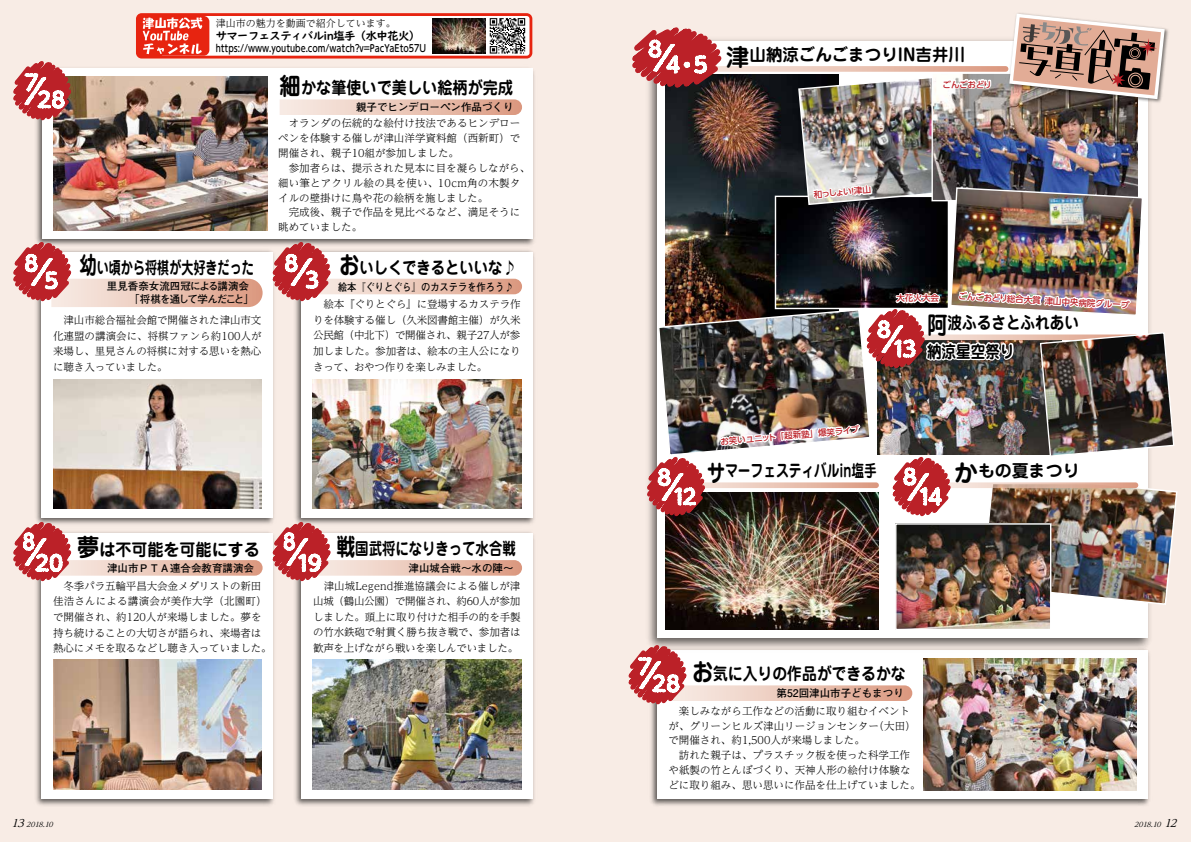
<style>
.page{position:relative;width:1191px;height:842px;background:#f8ece5}
.page>*{position:absolute;margin:0;border:0;box-sizing:border-box;transform-origin:0 0}
.t1{font:700 17px "Jun 501 Pro";color:#000}
.t2{font:700 17px/28.4px "Jun 501 Pro";color:#000;scale:.86 1}
.t3{font:700 17px "Jun 501 Pro";color:#000;scale:.89 1}
.t4{font:700 17px "Jun 501 Pro";color:#000;scale:.87 1}
.t5{font:700 17px "Jun 501 Pro";color:#000;scale:.71 1}
.t6{font:700 17px "Jun 501 Pro";color:#000;scale:.75 1}
.t7{font:700 17px "Jun 501 Pro";color:#000;scale:.79 1}
.t8{font:700 17px "Jun 501 Pro";color:#000;scale:.84 1}
.t9{font:700 17px "Jun 501 Pro";color:#000;scale:.94 1}
.t10{font:700 11.3px "UD Digi Kyokasho Std";letter-spacing:-.05em;color:#000}
.t11{font:300 10.5px/15.6px "UD Reimin Pr 6";color:#000}
.t12{font:700 10.5px "Futo Go B101 Pro";color:#000}
.t13{font:700 10.5px "Futo Go B101 Pro";color:#000;scale:.88 1}
.t14{font:700 10.5px "Futo Go B101 Pro";letter-spacing:-.1em;color:#000}
.t15{font:italic 10.5px "UD Reimin Pro";color:#000}
.t16{font:500 10px "UD Shin M Go Pr 6";color:#000;scale:.8 1}
.t17{font:300 10px "UD Reimin Pr 6";color:#000}
.t18{font:500 8.5px "UD Shin Go Pr 6";color:#bb2128}
.t19{font:italic 6.8px "UD Reimin Pro";color:#000}
.s1{font-size:24.1px}
.s2{font-size:24px}
</style>
<div class="page">
<div style="left:42px;top:533px;width:231px;height:266px;background:#fff"></div>
<img style="left:295px;top:289px;width:240px;height:517px">
<div style="left:301px;top:252px;width:231px;height:266px;background:#fff"></div>
<img style="left:737px;top:653px;width:413px;height:153px">
<div style="left:657px;top:650px;width:490px;height:149px;background:#fff"></div>
<div style="left:301px;top:533px;width:231px;height:266px;background:#fff"></div>
<img style="left:381px;top:379px;width:140px;height:129px">
<img style="left:924px;top:659px;width:212px;height:131px">
<img style="left:312px;top:659px;width:143px;height:131px">
<img style="left:53px;top:783px;width:208px;height:7px">
<img style="left:1001px;top:606px;width:48px;height:22px">
<svg style="left:36px;top:322px;width:64px;height:125px;background:#ebe8e3"></svg>
<svg style="left:100px;top:322px;width:281px;height:125px"></svg>
<img style="left:122px;top:447px;width:259px;height:336px">
<svg style="left:13px;top:447px;width:109px;height:336px"></svg>
<img style="left:455px;top:659px;width:282px;height:147px">
<svg style="left:532px;top:17px;width:116px;height:272px"></svg>
<svg style="left:474px;top:382px;width:245px;height:336px"></svg>
<img style="left:719px;top:606px;width:282px;height:112px">
<svg style="left:283px;top:530px;width:239px;height:46px"></svg>
<svg style="left:23px;top:530px;width:240px;height:46px"></svg>
<img style="left:13px;top:13px;width:519px;height:309px">
<svg style="left:637px;top:657px;width:275px;height:44px"></svg>
<img style="left:432px;top:18px;width:53px;height:36px">
<img style="left:648px;top:14px;width:530px;height:592px">
<p class="t17" style="left:216px;top:15px;width:181px">津山市の魅力を動画で紹介しています。</p>
<p class="t10" style="left:216px;top:27px;width:206px">サマーフェスティバルin塩手（水中花火(</p>
<p class="t16" style="left:216px;top:39px;width:264px">https://www.youtube.com/watch =v? PacYaEto57U</p>
<h1 class="t5" style="left:80px;top:254px;width:247px"><span class="s1">幼</span>い頃から将棋が大好きだった</h1>
<p class="t11" style="left:53px;top:312px;width:210px;text-align:justify">　津山市総合福祉会館で開催された津山市文化連盟の講演会に、将棋ファンら約100人が来場し、里見さんの将棋に対する思いを熱心に聴き入っていました。</p>
<p class="t12" style="left:107px;top:278px;width:144px">里見香奈女流四冠による講演会</p>
<p class="t14" style="left:129px;top:291px;width:126px">「将棋を通して学んだこと」</p>
<h1 class="t3" style="left:280px;top:75px;width:264px"><span class="s1">細</span>かな筆使いで美しい絵柄が完成</h1>
<p class="t11" style="left:278px;top:115px;width:253px;line-height:14.9px">　オランダの伝統的な絵付け技法であるヒンデローペンを体験する催しが津山洋学資料館（西新町）で開催され、親子10組が参加しました。<br>　参加者らは、提示された見本に目を凝らしながら、細い筆とアクリル絵の具を使い、10cm角の木製タイルの壁掛けに鳥や花の絵柄を施しました。<br>　完成後、親子で作品を見比べるなど、満足そうに眺めていました。</p>
<h1 class="t8" style="left:339px;top:254px;width:213px"><span class="s1">お</span>いしくできるといいな♪</h1>
<p class="t12" style="left:356px;top:99px;width:159px">親子でヒンデローペン作品づくり</p>
<p class="t13" style="left:338px;top:278px;width:201px">絵本『ぐりとぐら』のカステラを作ろう♪</p>
<p class="t11" style="left:313px;top:296px;width:209px">　絵本『ぐりとぐら』に登場するカステラ作</p>
<p class="t11" style="left:313px;top:312px;width:209px;text-align:justify">りを体験する催し（久米図書館主催）が久米公民館（中北下）で開催され、親子27人が参加しました。参加者は、絵本の主人公になりきって、おやつ作りを楽しみました。</p>
<h1 class="t9" style="left:77px;top:536px;width:196px"><span class="s1">夢</span>は不可能を可能にする</h1>
<h1 class="t7" style="left:336px;top:535px;width:229px"><span class="s1">戦</span>国武将になりきって水合戦</h1>
<p class="t12" style="left:107px;top:559px;width:148px">津山市ＰＴＡ連合会教育講演会</p>
<p class="t12" style="left:408px;top:559px;width:106px">津山城合戦～水の陣~</p>
<p class="t11" style="left:53px;top:578px;width:220px">　冬季パラ五輪平昌大会金メダリストの新田佳浩さんによる講演会が美作大学（北園町(で開催され、約120人が来場しました。夢を持ち続けることの大切さが語られ、来場者は熱心にメモを取るなどし聴き入っていました。</p>
<p class="t11" style="left:313px;top:577px;width:209px;text-align:justify">　津山城Legend推進協議会による催しが津山城（鶴山公園）で開催され、約60人が参加しました。頭上に取り付けた相手の的を手製の竹水鉄砲で射貫く勝ち抜き戦で、参加者は歓声を上げながら戦いを楽しんでいました。</p>
<p class="t15" style="left:12px;top:815px;width:18px">13</p>
<p class="t19" style="left:26px;top:819px;width:31px">2018.10</p>
<h1 class="t1" style="left:726px;top:41px;width:240px"><span class="s2">津</span>山納涼ごんごまつりIN吉井川</h1>
<p class="t18" style="left:942px;top:77px;width:51px">ごんごおどり</p>
<p class="t18" style="left:813px;top:188px;width:59px;rotate:-5deg">和っしょい津山</p>
<p class="t18" style="left:896px;top:291px;width:44px">大花火大会</p>
<p class="t18" style="left:958px;top:289px;width:173px;rotate:3deg">ごんごおどり総合大賞津山中央病院グループ</p>
<h1 class="t2" style="left:927px;top:307px;width:178px"><span class="s2">阿</span>波ふるさとふれあい納涼星空祭り</h1>
<p class="t18" style="left:720px;top:435px;width:141px;rotate:-5deg">お笑いユニット「超新塾」爆笑ライブ</p>
<h1 class="t6" style="left:707px;top:457px;width:228px"><span class="s2">サ</span>マーフェスティバルin塩手</h1>
<h1 class="t1" style="left:954px;top:457px;width:127px"><span class="s2">か</span>もの夏まつり</h1>
<h1 class="t4" style="left:692px;top:660px;width:247px"><span class="s1">お</span>気に入りの作品ができるかな</h1>
<p class="t11" style="left:668px;top:703px;width:253px;line-height:14.9px">　楽しみながら工作などの活動に取り組むイベントが、グリーンヒルズ津山リージョンセンター(大田(で開催され、約1,500人が来場しました。<br>　訪れた親子は、プラスチック板を使った科学工作や紙製の竹とんぼづくり、天神人形の絵付け体験などに取り組み、思い思いに作品を仕上げていました。</p>
<p class="t12" style="left:776px;top:685px;width:129px">第52回津山市子どもまつり</p>
<p class="t15" style="left:1164px;top:815px;width:18px">12</p>
<p class="t19" style="left:1134px;top:819px;width:31px">2018.10</p>
</div>
